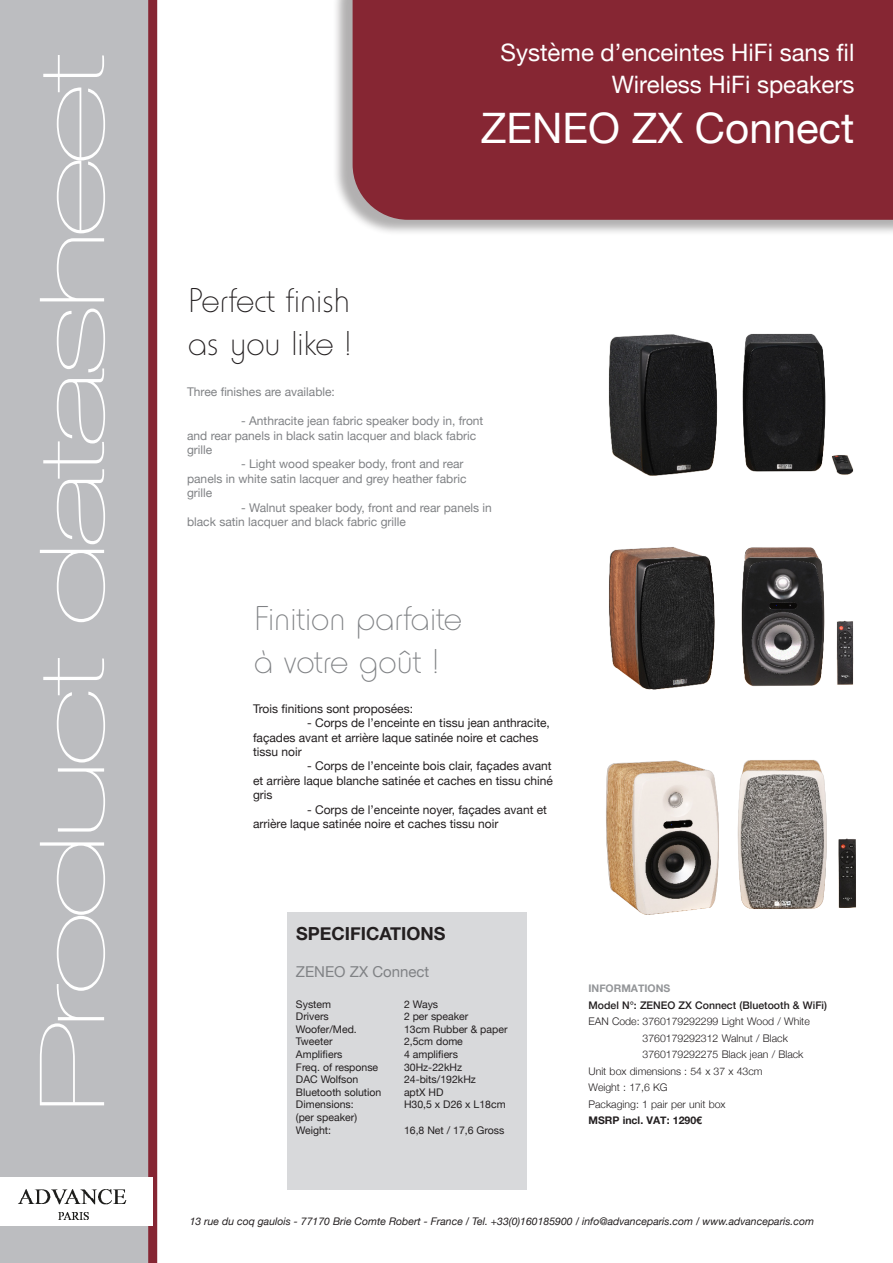
<style>
.page{position:relative;width:893px;height:1263px;background:#fff}
.page>*{position:absolute;margin:0;border:0;box-sizing:border-box;transform-origin:0 0}
.t1{font:200 90px "Helvetica Neue";letter-spacing:-.05em;color:#fff;scale:1.8 1}
.t2{font:42px "Helvetica Neue";color:#fff}
.t3{font:36px "Horatio D Ligh";color:#808285}
.t4{font:36px "Horatio D Ligh";color:#231f20}
.t5{font:24px "Helvetica Neue";color:#fff}
.t6{font:700 18px "Helvetica Neue";color:#231f20}
.t7{font:15px "Helvetica Neue";color:#808285}
.t8{font:12px/14.4px "Helvetica Neue";color:#231f20}
.t9{font:12px/14.4px "Helvetica Neue";color:#808285}
.t10{font:10.5px "Helvetica Neue";color:#231f20}
.Normal_e{font:300 10.5px "Helvetica Neue";color:#231f20}
.t11{font:italic 10.5px "Helvetica Neue";color:#231f20}
.Normal_e-2{font:500 10.5px "Helvetica Neue";color:#231f20}
.Normal_e-3{font:700 10.5px "Helvetica Neue";color:#231f20}
.Normal_e-4{font:700 10.5px "Helvetica Neue";color:#939598}
</style>
<div class="page">
<div style="left:287px;top:912px;width:240px;height:277px;background:#d8d9db"></div>
<div style="left:0;top:0;width:150px;height:1263px;background:#bcbdc0"></div>
<div style="left:148px;top:0;width:9px;height:1263px;background:#862633"></div>
<div style="left:332px;top:0;width:561px;height:237px;background:#231f20;opacity:.35"></div>
<div style="left:353px;top:0;width:540px;height:220px;background:#862633"></div>
<img style="left:0;top:1177px;width:152px;height:48px">
<img style="left:608px;top:333px;width:246px;height:143px">
<img style="left:609px;top:547px;width:245px;height:143px">
<img style="left:606px;top:760px;width:250px;height:155px">
<p class="t1" style="left:2px;top:1114px;width:591px;rotate:-90deg">Product datasheet</p>
<p class="t4" style="left:188px;top:281px;width:163px">Perfect finish</p>
<p class="t4" style="left:188px;top:324px;width:165px">as you like !</p>
<p class="t5" style="left:500px;top:35px;width:355px">Système d’enceintes HiFi sans fil</p>
<p class="t5" style="left:612px;top:67px;width:244px">Wireless HiFi speakers</p>
<p class="t2" style="left:481px;top:98px;width:375px">ZENEO ZX Connect</p>
<p class="t9" style="left:187px;top:386px;width:149px">Three finishes are available:</p>
<p class="t9" style="left:187px;top:414px;width:298px;text-indent:54px">- Anthracite jean fabric speaker body in, front and rear panels in black satin lacquer and black fabric grille</p>
<p class="t9" style="left:241px;top:458px;width:224px">- Light wood speaker body, front and rear</p>
<p class="t9" style="left:187px;top:472px;width:281px">panels in white satin lacquer and grey heather fabric grille</p>
<p class="t9" style="left:187px;top:501px;width:306px;text-indent:54px">- Walnut speaker body, front and rear panels in black satin lacquer and black fabric grille</p>
<p class="t3" style="left:254px;top:599px;width:210px">Finition parfaite</p>
<p class="t3" style="left:254px;top:642px;width:187px">à votre goût !</p>
<p class="t8" style="left:253px;top:702px;width:162px">Trois finitions sont proposées:</p>
<p class="t8" style="left:253px;top:716px;width:298px;text-indent:54px">- Corps de l’enceinte en tissu jean anthracite, façades avant et arrière laque satinée noire et caches tissu noir</p>
<p class="t8" style="left:253px;top:760px;width:302px;text-align:justify;text-indent:54px">- Corps de l’enceinte bois clair, façades avant et arrière laque blanche satinée et caches en tissu chiné gris</p>
<p class="t8" style="left:253px;top:803px;width:296px;text-indent:54px">- Corps de l’enceinte noyer, façades avant et arrière laque satinée noire et caches tissu noir</p>
<p class="t6" style="left:296px;top:919px;width:151px">SPECIFICATIONS</p>
<p class="t7" style="left:296px;top:961px;width:135px">ZENEO ZX Connect</p>
<p class="t10" style="left:296px;top:996px;width:37px">System</p>
<p class="t10" style="left:404px;top:996px;width:36px">2 Ways</p>
<p class="t10" style="left:296px;top:1009px;width:34px">Drivers</p>
<p class="t10" style="left:404px;top:1009px;width:66px">2 per speaker</p>
<p class="t10" style="left:296px;top:1021px;width:62px">Woofer/Med.</p>
<p class="t10" style="left:404px;top:1021px;width:105px">13cm Rubber &amp; paper</p>
<p class="t10" style="left:296px;top:1034px;width:38px">Tweeter</p>
<p class="t10" style="left:404px;top:1034px;width:60px">2,5cm dome</p>
<p class="t10" style="left:296px;top:1047px;width:48px">Amplifiers</p>
<p class="t10" style="left:404px;top:1047px;width:56px">4 amplifiers</p>
<p class="t10" style="left:296px;top:1059px;width:84px">Freq. of response</p>
<p class="t10" style="left:404px;top:1059px;width:60px">30Hz-22kHz</p>
<p class="t10" style="left:296px;top:1072px;width:64px">DAC Wolfson</p>
<p class="t10" style="left:404px;top:1072px;width:73px">24-bits/192kHz</p>
<p class="t10" style="left:296px;top:1084px;width:87px">Bluetooth solution</p>
<p class="t10" style="left:404px;top:1084px;width:41px">aptX HD</p>
<p class="t10" style="left:296px;top:1097px;width:59px">Dimensions:</p>
<p class="t10" style="left:404px;top:1097px;width:103px">H30,5 x D26 x L18cm</p>
<p class="t10" style="left:296px;top:1110px;width:63px">(per speaker)</p>
<p class="t10" style="left:296px;top:1122px;width:37px">Weight:</p>
<p class="t10" style="left:404px;top:1122px;width:102px">16,8 Net / 17,6 Gross</p>
<p class="Normal_e-4" style="left:589px;top:980px;width:83px">INFORMATIONS</p>
<p class="Normal_e-2" style="left:589px;top:996px;width:240px">Model N°: ZENEO ZX Connect (Bluetooth &amp; WiFi)</p>
<p class="Normal_e" style="left:589px;top:1013px;width:223px">EAN Code: 3760179292299 Light Wood / White</p>
<p class="Normal_e" style="left:643px;top:1029px;width:147px">3760179292312 Walnut / Black</p>
<p class="Normal_e" style="left:643px;top:1046px;width:162px">3760179292275 Black jean / Black</p>
<p class="Normal_e" style="left:589px;top:1062px;width:176px">Unit box dimensions : 54 x 37 x 43cm</p>
<p class="Normal_e" style="left:589px;top:1079px;width:81px">Weight : 17,6 KG</p>
<p class="Normal_e" style="left:589px;top:1095px;width:139px">Packaging: 1 pair per unit box</p>
<p class="Normal_e-3" style="left:589px;top:1112px;width:115px">MSRP incl. VAT: 1290€</p>
<p class="t11" style="left:190px;top:1213px;width:626px">13 rue du coq gaulois - 77170 Brie Comte Robert - France / Tel. +33(0)160185900 / info@advanceparis.com / www.advanceparis.com</p>
</div>
